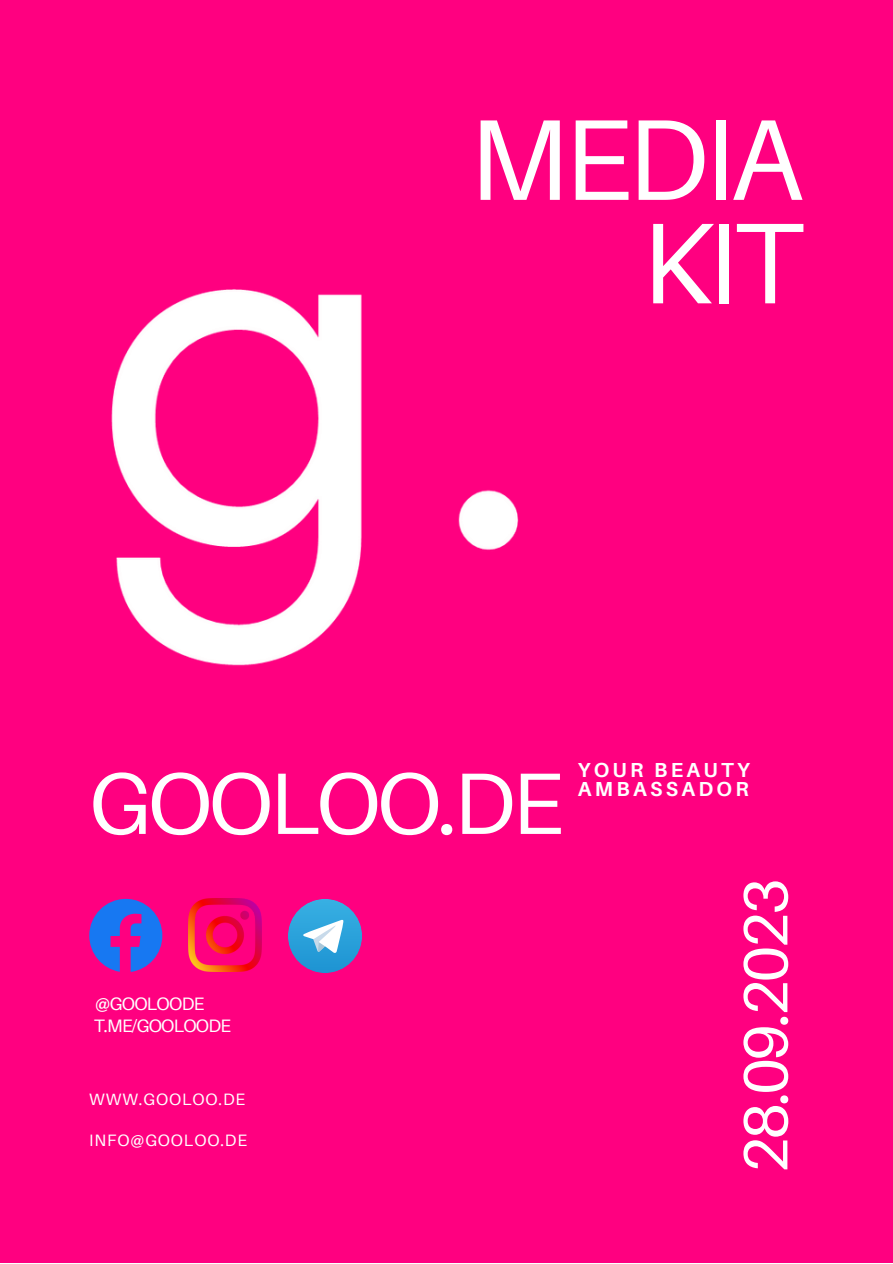
<style>
.page{position:relative;width:893px;height:1264px;background:#fff}
.page>*{position:absolute;margin:0;border:0;box-sizing:border-box;transform-origin:0 0}
.t1{font:115.05px "Aileron";letter-spacing:-.04em;color:#fff}
.t2{font:87.3px "Aileron";letter-spacing:-.04em;color:#fff}
.t3{font:62.4px "Aileron";letter-spacing:-.04em;color:#fff}
.t4{font:700 20.25px/19px "Aileron";letter-spacing:.165em;color:#fff}
.t5{font:18px "Aileron";letter-spacing:-.04em;color:#fff}
.t6{font:16.5px "Aileron";letter-spacing:.055em;color:#fff}
</style>
<div class="page">
<div style="left:0;top:0;width:892px;height:1262px;background:#ff0080"></div>
<img style="left:111px;top:289px;width:408px;height:377px">
<svg style="left:89px;top:898px;width:73px;height:73px"></svg>
<img style="left:188px;top:898px;width:73px;height:73px">
<svg style="left:288px;top:898px;width:74px;height:75px;background:#319cd7"></svg>
<svg style="left:303px;top:919px;width:40px;height:34px"></svg>
<p class="t1" style="left:469px;top:88px;width:336px">MEDIA</p>
<p class="t1" style="left:641px;top:192px;width:163px">KIT</p>
<p class="t2" style="left:89px;top:749px;width:475px">GOOLOO.DE</p>
<p class="t4" style="left:577px;top:760px;width:173px">YOUR BEAUTY<br>AMBASSADOR</p>
<p class="t5" style="left:95px;top:992px;width:111px">@GOOLOODE</p>
<p class="t5" style="left:94px;top:1014px;width:139px">T.ME/GOOLOODE</p>
<p class="t6" style="left:89px;top:1089px;width:157px">WWW.GOOLOO.DE</p>
<p class="t6" style="left:89px;top:1129px;width:159px">INFO@GOOLOO.DE</p>
<p class="t3" style="left:726px;top:1173px;width:296px;rotate:-90deg">28.09.2023</p>
</div>
